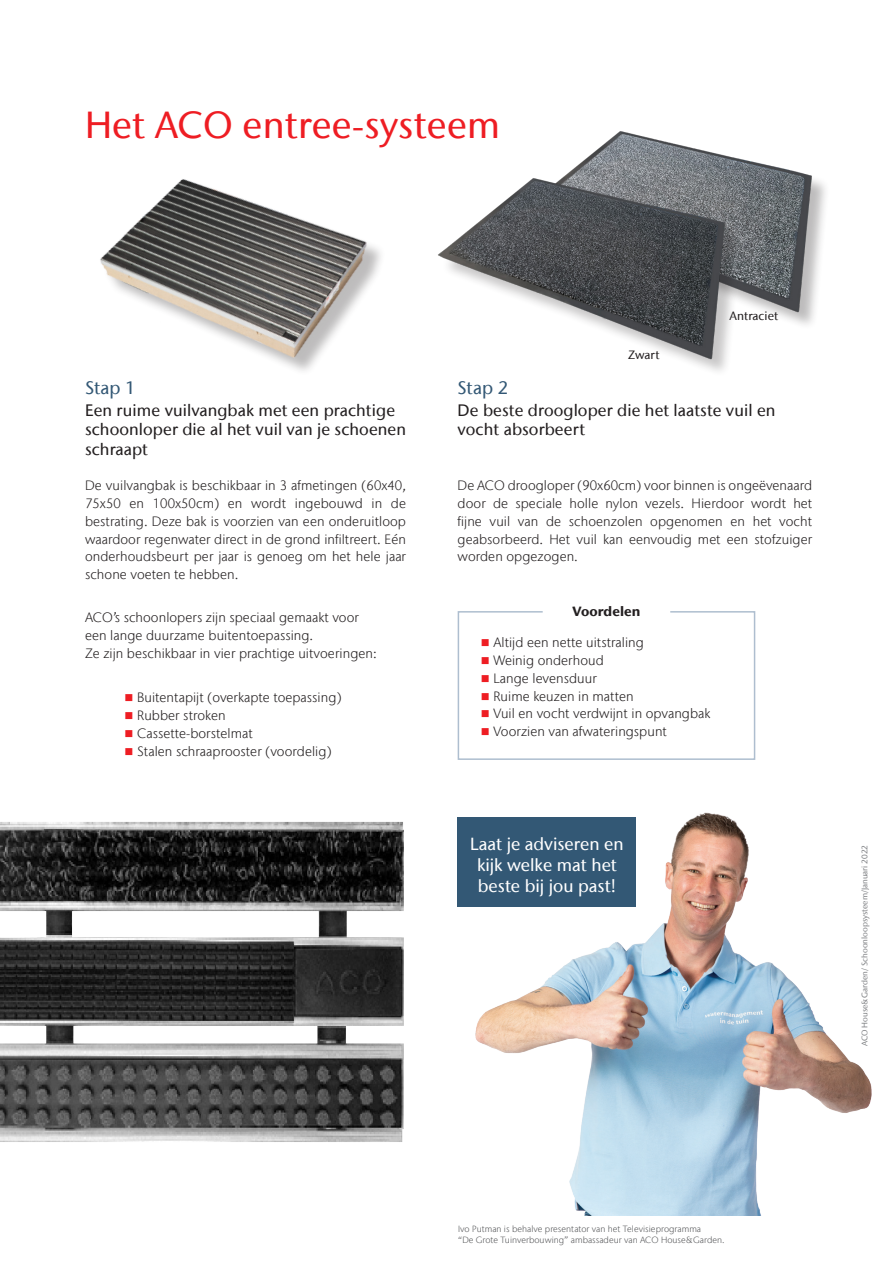
<style>
.page{position:relative;width:893px;height:1263px;background:#fff}
.page>*{position:absolute;margin:0;border:0;box-sizing:border-box;transform-origin:0 0}
.t1{font:500 37.5px "Stone Sans IIITC Com";letter-spacing:.005em;color:#ee1d23}
.inhoud_op_pagina{font:500 18px "Stone Sans IIITC Com";color:#335875}
.t2{font:500 17.4px/21px "Stone Sans IIITC Com";color:#fff;text-align:center}
.body_basic{font:500 16.5px/19.8px "Stone Sans IIITC Com";letter-spacing:.005em;color:#231f20}
.body_basic-2{font:300 13.5px/17.9px "Stone Sans IIITC Com";letter-spacing:.005em;color:#231f20;text-align:justify}
.body_basic-3{font:700 13.5px "Stone Sans IIITC Com";letter-spacing:.005em;color:#231f20}
.body_basic-4{font:500 12px "Stone Sans IIITC Com";letter-spacing:.005em;color:#231f20}
.body_basic-5{font:300 9px/10.8px "Stone Sans IIITC Com";letter-spacing:.005em;color:#57585a}
.Body_text{font:500 8.1px "Stone Sans IIITC Com";color:#808285}
.s1{color:#ee1d23}
</style>
<div class="page">
<div style="left:527px;top:134px;width:303px;height:197px;background:#231f20;opacity:.3"></div>
<img style="left:527px;top:131px;width:286px;height:184px">
<div style="left:458px;top:611px;width:297px;height:149px;border:2px solid #aebecf"></div>
<div style="left:441px;top:181px;width:303px;height:197px;background:#231f20;opacity:.25"></div>
<img style="left:438px;top:175px;width:289px;height:187px">
<img style="left:100px;top:179px;width:281px;height:184px">
<img style="left:457px;top:812px;width:415px;height:404px">
<div style="left:458px;top:817px;width:178px;height:89px;background:#335875"></div>
<img style="left:0;top:821px;width:404px;height:321px">
<div style="left:543px;top:601px;width:126px;height:20px;background:#fff"></div>
<p class="t1" style="left:85px;top:101px;width:417px">Het ACO entree-systeem</p>
<p class="inhoud_op_pagina" style="left:85px;top:376px;width:52px">Stap 1</p>
<p class="inhoud_op_pagina" style="left:458px;top:376px;width:52px">Stap 2</p>
<p class="body_basic-4" style="left:628px;top:347px;width:33px">Zwart</p>
<p class="body_basic-4" style="left:729px;top:308px;width:50px">Antraciet</p>
<p class="body_basic" style="left:85px;top:400px;width:323px">Een ruime vuilvangbak met een prachtige schoonloper die al het vuil van je schoenen schraapt</p>
<p class="body_basic" style="left:458px;top:400px;width:319px">De beste droogloper die het laatste vuil en vocht absorbeert</p>
<p class="body_basic-2" style="left:85px;top:476px;width:323px">De vuilvangbak is beschikbaar in 3 afmetingen (60x40, 75x50 en 100x50cm) en wordt ingebouwd in de bestrating. Deze bak is voorzien van een onderuitloop waardoor regenwater direct in de grond infiltreert. Eén onderhoudsbeurt per jaar is genoeg om het hele jaar schone voeten te hebben.</p>
<p class="body_basic-2" style="left:85px;top:608px;width:293px;text-align:left">ACO’s schoonlopers zijn speciaal gemaakt voor een lange duurzame buitentoepassing.<br>Ze zijn beschikbaar in vier prachtige uitvoeringen:</p>
<p class="body_basic-2" style="left:124px;top:688px;width:219px"><span class="s1">■</span> Buitentapijt (overkapte toepassing)</p>
<p class="body_basic-2" style="left:124px;top:706px;width:103px"><span class="s1">■</span> Rubber stroken</p>
<p class="body_basic-2" style="left:124px;top:724px;width:130px"><span class="s1">■</span> Cassette-borstelmat</p>
<p class="body_basic-2" style="left:124px;top:742px;width:209px"><span class="s1">■</span> Stalen schraaprooster (voordelig)</p>
<p class="body_basic-2" style="left:458px;top:476px;width:356px">De ACO droogloper (90x60cm) voor binnen is ongeëvenaard door de speciale holle nylon vezels. Hierdoor wordt het fijne vuil van de schoenzolen opgenomen en het vocht geabsorbeerd. Het vuil kan eenvoudig met een stofzuiger worden opgezogen.</p>
<p class="body_basic-3" style="left:572px;top:602px;width:70px">Voordelen</p>
<p class="body_basic-2" style="left:481px;top:633px;width:165px"><span class="s1">■</span> Altijd een nette uitstraling</p>
<p class="body_basic-2" style="left:481px;top:651px;width:125px"><span class="s1">■</span> Weinig onderhoud</p>
<p class="body_basic-2" style="left:481px;top:669px;width:118px"><span class="s1">■</span> Lange levensduur</p>
<p class="body_basic-2" style="left:481px;top:687px;width:154px"><span class="s1">■</span> Ruime keuzen in matten</p>
<p class="body_basic-2" style="left:481px;top:705px;width:231px"><span class="s1">■</span> Vuil en vocht verdwijnt in opvangbak</p>
<p class="body_basic-2" style="left:481px;top:722px;width:188px"><span class="s1">■</span> Voorzien van afwateringspunt</p>
<p class="t2" style="left:470px;top:833px;width:155px">Laat je adviseren en kijk welke mat het beste bij jou past!</p>
<p class="Body_text" style="left:860px;top:1046px;width:203px;rotate:-90deg">ACO House&amp;Garden/ Schoonloopsysteem/Januari 2022</p>
<p class="body_basic-5" style="left:458px;top:1224px;width:268px">Ivo Putman is behalve presentator van het Televisieprogramma<br>“De Grote Tuinverbouwing” ambassadeur van ACO House&amp;Garden.</p>
</div>
